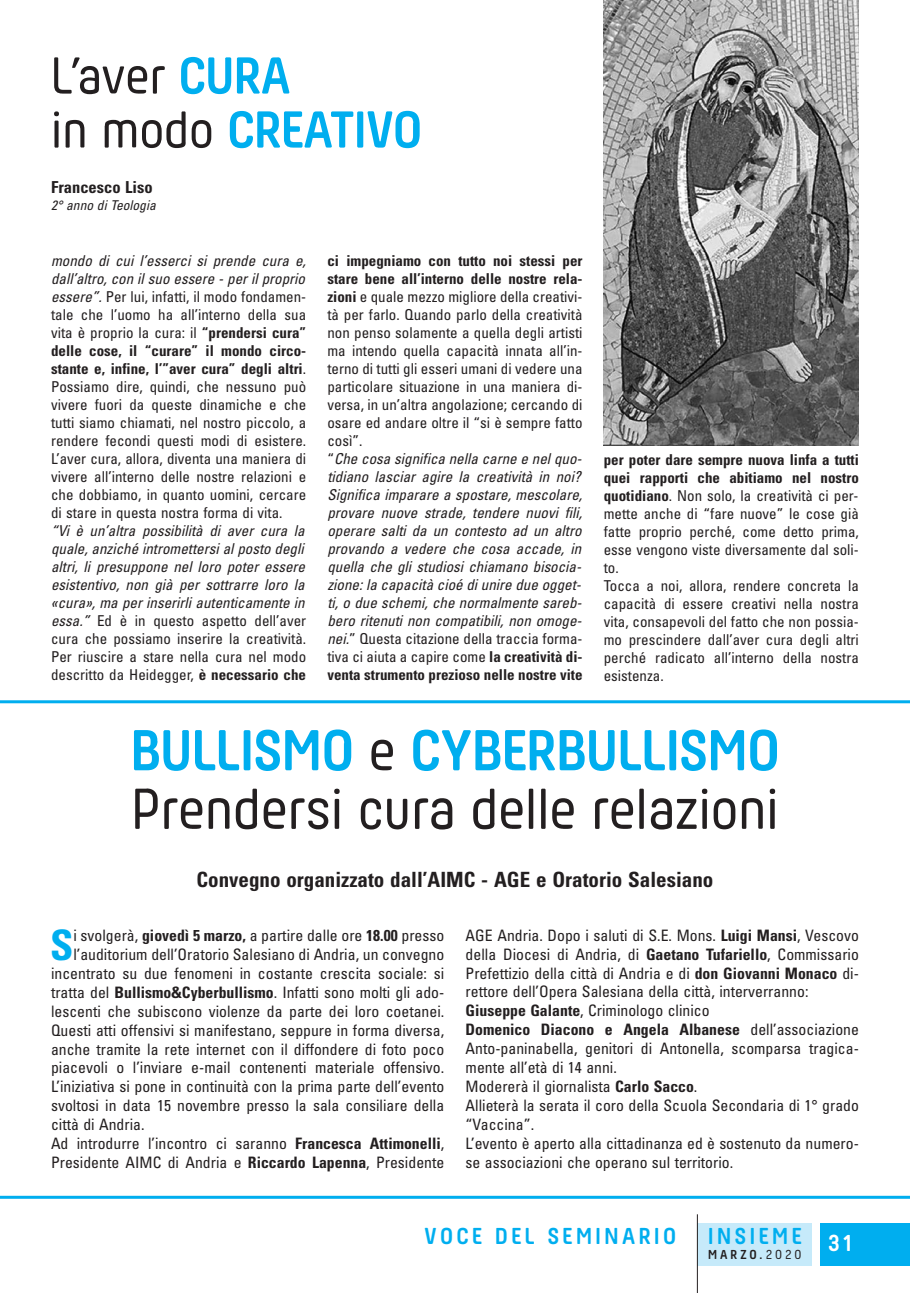
<style>
.page{position:relative;width:910px;height:1293px;background:#fff}
.page>*{position:absolute;margin:0;border:0;box-sizing:border-box;transform-origin:0 0}
.t1{font:60px/58.5px "Hansom FY";color:#231f20}
.t2{font:54px/54px "Hansom FY";color:#231f20}
.t3{font:700 condensed 42px "Univers";color:#00aeef}
.t4{font:700 24px "Hansom FY";letter-spacing:.15em;color:#00aeef}
.t5{font:700 24px "Hansom FY";color:#fff}
.t6{font:700 condensed 21px "Univers";color:#231f20}
.t7{font:700 condensed 16.5px "Univers";color:#231f20}
.t8{font:condensed 15.75px/18.9px "Univers";color:#231f20}
.t9{font:italic condensed 15px/18px "Univers";color:#231f20}
.t10{font:condensed 15px/18px "Univers";color:#231f20}
.t11{font:italic condensed 13.5px "Univers";color:#231f20}
.t12{font:700 13.5px "Hansom FY";letter-spacing:.23em;color:#231f20}
.s1{font-weight:700;color:#00aeef}
.s2{font-style:italic}
.s3{font-weight:700}
.s4{font-style:normal}
.s5{font-weight:700;font-style:normal}
.s6{font-weight:400}
</style>
<div class="page">
<div style="left:821px;top:1222px;width:89px;height:43px;background:#00aeef"></div>
<div style="left:697px;top:1222px;width:115px;height:43px;background:#c6eafa"></div>
<hr style="left:697px;top:1214px;width:1px;height:79px;background:#231f20">
<hr style="left:0;top:700px;width:910px;height:3px;background:#00aeef">
<hr style="left:0;top:1195px;width:910px;height:3px;background:#00aeef">
<img style="left:604px;top:0;width:255px;height:446px">
<h2 class="t2" style="left:51px;top:53px;width:372px">L’aver <span class="s1">CURA<br></span>in modo <span class="s1">CREATIVO</span></h2>
<p class="t7" style="left:51px;top:181px;width:103px">Francesco Liso</p>
<p class="t11" style="left:51px;top:200px;width:109px">2° anno di Teologia</p>
<p class="t10" style="left:51px;top:253px;width:259px"><span class="s2">mondo di cui l’esserci si prende cura e, dall’altro, con il suo essere - per il proprio essere”.</span> Per lui, infatti, il modo fondamen&shy;tale che l’uomo ha all’interno della sua vita è proprio la cura: il <span class="s3">“prendersi cura” delle cose, il “curare” il mondo circo&shy;stante e, infine, l’”aver cura” degli altri</span>.<br>Possiamo dire, quindi, che nessuno può vivere fuori da queste dinamiche e che tutti siamo chiamati, nel nostro piccolo, a rendere fecondi questi modi di esistere.<br>L’aver cura, allora, diventa una maniera di vivere all’interno delle nostre relazioni e che dobbiamo, in quanto uomini, cercare di stare in questa nostra forma di vita.</p>
<p class="t9" style="left:51px;top:523px;width:258px">“Vi è un’altra possibilità di aver cura la quale, anziché intromettersi al posto degli altri, li presuppone nel loro poter essere esistentivo, non già per sottrarre loro la «cura», ma per inserirli autenticamente in essa.” <span class="s4">Ed è in questo aspetto dell’aver cura che possiamo inserire la creatività.<br>Per riuscire a stare nella cura nel modo descritto da Heidegger,</span> <span class="s5">è necessario che</span></p>
<p class="t9" style="left:327px;top:253px;width:259px"><span class="s5">ci impegniamo con tutto noi stessi per stare bene all’interno delle nostre rela&shy;zioni</span> <span class="s4">e quale mezzo migliore della creativi&shy;tà per farlo. Quando parlo della creatività non penso solamente a quella degli artisti ma intendo quella capacità innata all’in&shy;terno di tutti gli esseri umani di vedere una particolare situazione in una maniera di&shy;versa, in un’altra angolazione; cercando di osare ed andare oltre il “si è sempre fatto così”.<br>“</span> Che cosa significa nella carne e nelquo&shy;tidiano lasciar agire la creatività in noi?<br>Significa imparare a spostare, mescolare, provare nuove strade, tendere nuovi fili, operare salti da un contesto ad un altro provando a vedere che cosa accade, in quella che gli studiosi chiamano bisocia&shy;zione:la capacità cioé diunire due ogget&shy;ti, o due schemi, che normalmente sareb&shy;bero ritenuti non compatibili, non omoge&shy;nei.<span class="s4">” Questa citazione della traccia forma&shy;tiva ci aiuta a capire come</span> <span class="s5">la creatività di&shy;venta strumento prezioso nelle nostre vite</span></p>
<p class="t10" style="left:604px;top:452px;width:257px"><span class="s3">per poter dare sempre nuova linfa a tutti quei rapporti che abitiamo nel nostro quotidiano</span>. Non solo, la creatività ci per&shy;mette anche di “fare nuove” le cose già fatte proprio perché, come detto prima, esse vengono viste diversamente dal soli&shy;to.<br>Tocca a noi, allora, rendere concreta la capacità di essere creativi nella nostra vita, consapevoli del fatto che non possia&shy;mo prescindere dall’aver cura degli altri perché radicato all’interno della nostra esistenza.</p>
<h1 class="t1" style="left:131px;top:726px;width:650px"><span class="s1">BULLISMO</span> e <span class="s1">CYBERBULLISMO<br></span>Prendersi cura delle relazioni</h1>
<h3 class="t6" style="left:197px;top:872px;width:518px">Convegno organizzato dall’AIMC - AGE e Oratorio Salesiano</h3>
<h3 class="t3" style="left:50px;top:929px;width:25px">S</h3>
<p class="t8" style="left:73px;top:927px;width:372px">i svolgerà, <span class="s3">giovedì 5 marzo,</span> a partire dalle ore <span class="s3">18.00</span> presso</p>
<p class="t8" style="left:73px;top:946px;width:372px">l’auditorium dell’Oratorio Salesiano di Andria, un convegno</p>
<p class="t8" style="left:51px;top:965px;width:395px">incentrato su due fenomeni in costante crescita sociale: si</p>
<p class="t8" style="left:51px;top:984px;width:395px">tratta del <span class="s3">Bullismo&amp;Cyberbullismo</span>. Infatti sono molti gli ado-</p>
<p class="t8" style="left:51px;top:1003px;width:395px">lescenti che subiscono violenze da parte dei loro coetanei.</p>
<p class="t8" style="left:51px;top:1022px;width:395px">Questi atti offensivi si manifestano, seppure in forma diversa,</p>
<p class="t8" style="left:51px;top:1041px;width:395px">anche tramite la rete internet con il diffondere di foto poco</p>
<p class="t8" style="left:51px;top:1059px;width:395px">piacevoli o l’inviare e-mail contenenti materiale offensivo.</p>
<p class="t8" style="left:51px;top:1078px;width:395px">L’iniziativa si pone in continuità con la prima parte dell’evento</p>
<p class="t8" style="left:51px;top:1097px;width:395px">svoltosi in data 15 novembre presso la sala consiliare della</p>
<p class="t8" style="left:51px;top:1116px;width:95px">città di Andria.</p>
<p class="t8" style="left:51px;top:1135px;width:395px">Ad introdurre l’incontro ci saranno <span class="s3">Francesca Attimonelli</span>,</p>
<p class="t8" style="left:51px;top:1154px;width:395px">Presidente AIMC di Andria e <span class="s3">Riccardo Lapenna</span>, Presidente</p>
<p class="t8" style="left:466px;top:927px;width:395px">AGE Andria. Dopo i saluti di S.E. Mons. <span class="s3">Luigi Mansi</span>, Vescovo della Diocesi di Andria, di <span class="s3">Gaetano Tufariello</span>, Commissario Prefettizio della città di Andria e di <span class="s3">don Giovanni Monaco</span> di&shy;rettore dell’Opera Salesiana della città, interverranno:<br><span class="s3">Giuseppe Galante</span>, Criminologo clinico<br><span class="s3">Domenico Diacono e Angela Albanese</span> dell’associazione Anto-paninabella, genitori di Antonella, scomparsa tragica&shy;mente all’età di 14 anni.<br>Modererà il giornalista <span class="s3">Carlo Sacco</span>.<br>Allieterà la serata il coro della Scuola Secondaria di 1° grado “Vaccina”.<br>L’evento è aperto alla cittadinanza ed è sostenuto da numero&shy;se associazioni che operano sul territorio.</p>
<h3 class="t4" style="left:425px;top:1227px;width:253px">VOCE DEL SEMINARIO</h3>
<h3 class="t5" style="left:828px;top:1235px;width:25px">31</h3>
<h3 class="t4" style="left:708px;top:1227px;width:95px">INSIEME</h3>
<p class="t12" style="left:708px;top:1250px;width:95px">MARZO.<span class="s6">2020</span></p>
</div>
